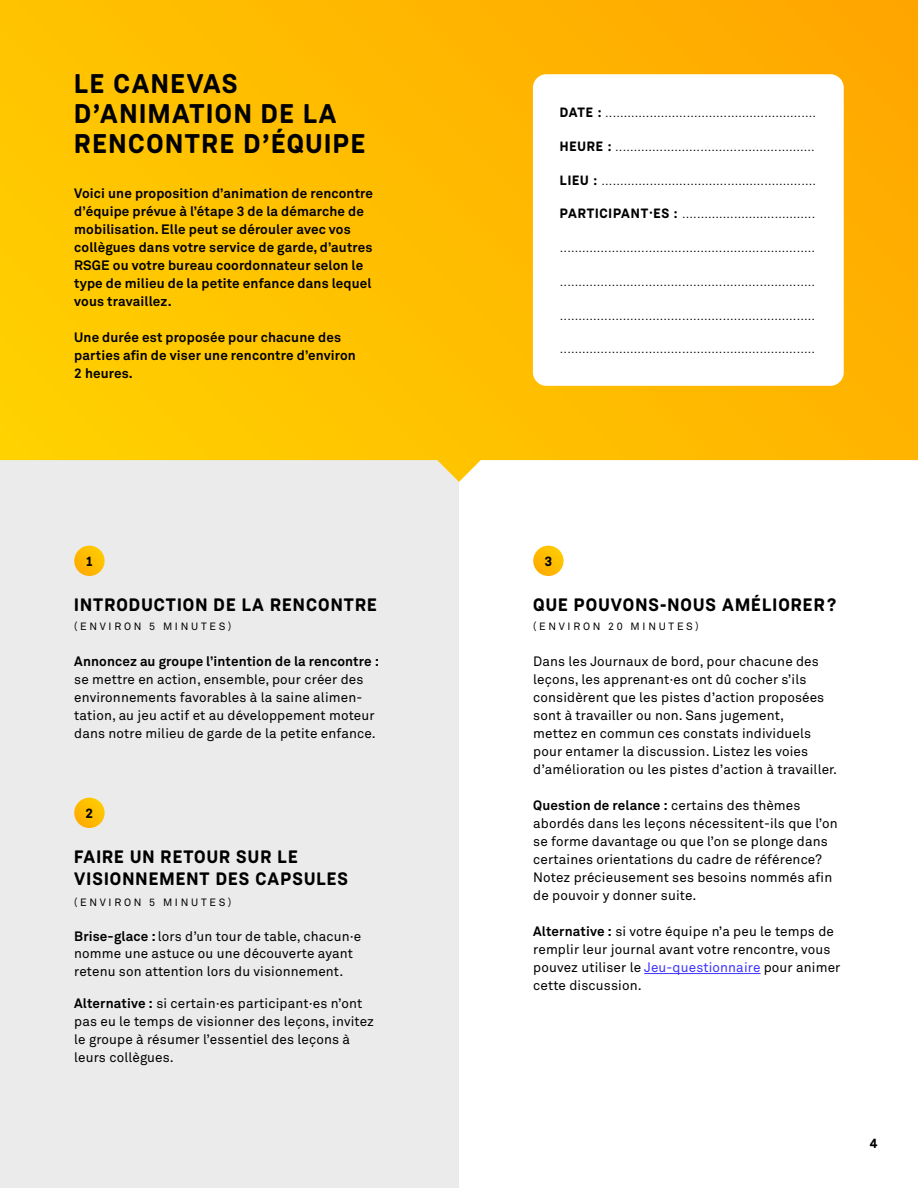
<style>
.page{position:relative;width:918px;height:1188px;background:#fff}
.page>*{position:absolute;margin:0;border:0;box-sizing:border-box;transform-origin:0 0}
.t1{font:700 27px/30px "Weissenhof Grotesk";letter-spacing:.06em;color:#000}
.t2{font:700 18px/22.5px "Weissenhof Grotesk";letter-spacing:.06em;color:#000}
.t3{font:13.5px/18px "Akkurat Std";letter-spacing:.01em;color:#000}
.t4{font:300 13.5px "Akkurat Std";color:#000}
.t5{font:700 13.5px/18px "Akkurat Std";letter-spacing:.01em;color:#000}
.t6{font:700 13.5px "Weissenhof Grotesk";color:#000}
.t7{font:10.5px "Akkurat Std";letter-spacing:.26em;color:#000}
.s1{font-weight:700}
.s2{font-family:"Weissenhof Grotesk";font-weight:700}
.s3{color:#4135fe}
</style>
<div class="page">
<div style="left:0;top:460px;width:459px;height:728px;background:#ebebeb"></div>
<svg style="left:74px;top:546px;width:31px;height:30px"></svg>
<svg style="left:74px;top:798px;width:31px;height:30px"></svg>
<svg style="left:0;top:0;width:918px;height:482px;background:#fec10e"></svg>
<hr style="left:644px;top:973px;width:117px;height:1px;background:#4135fe">
<svg style="left:533px;top:546px;width:31px;height:30px"></svg>
<div style="left:533px;top:74px;width:311px;height:312px;background:#fff;border-radius:14px"></div>
<h1 class="t1" style="left:74px;top:69px;width:293px">LE CANEVAS<br>D’ANIMATION DE LA<br>RENCONTRE D’ÉQUIPE</h1>
<p class="t5" style="left:74px;top:184px;width:300px">Voici une proposition d’animation de rencontre d’équipe prévue à l’étape 3 de la démarche de mobilisation. Elle peut se dérouler avec vos collègues dans votre service de garde, d’autres RSGE ou votre bureau coordonnateur selon le type de milieu de la petite enfance dans lequel vous travaillez.</p>
<p class="t5" style="left:74px;top:328px;width:283px">Une durée est proposée pour chacune des parties afin de viser une rencontre d’environ<br>2 heures.</p>
<p class="t6" style="left:86px;top:552px;width:7px">1</p>
<h2 class="t2" style="left:74px;top:593px;width:304px">INTRODUCTION DE LA RENCONTRE</h2>
<p class="t7" style="left:74px;top:620px;width:158px">(ENVIRON 5 MINUTES)</p>
<p class="t5" style="left:74px;top:652px;width:306px">Annoncez au groupe l’intention de la rencontre :</p>
<p class="t3" style="left:74px;top:670px;width:303px">se mettre en action, ensemble, pour créer des environnements favorables à la saine alimen&shy;tation, au jeu actif et au développement moteur dans notre milieu de garde de la petite enfance.</p>
<p class="t6" style="left:86px;top:804px;width:8px">2</p>
<h2 class="t2" style="left:74px;top:845px;width:275px">FAIRE UN RETOUR SUR LE<br>VISIONNEMENT DES CAPSULES</h2>
<p class="t7" style="left:74px;top:896px;width:158px">(ENVIRON 5 MINUTES)</p>
<p class="t3" style="left:74px;top:927px;width:289px"><span class="s1">Brise-glace :</span> lors d’un tour de table, chacun·e nomme une astuce ou une découverte ayant retenu son attention lors du visionnement.</p>
<p class="t3" style="left:74px;top:994px;width:301px"><span class="s1">Alternative :</span> si certain·es participant·es n’ont pas eu le temps de visionner des leçons, invitez le groupe à résumer l’essentiel des leçons à leurs collègues.</p>
<p class="t4" style="left:560px;top:104px;width:258px"><span class="s2">DATE :</span> .........................................................</p>
<p class="t4" style="left:560px;top:138px;width:256px"><span class="s2">HEURE :</span> ......................................................</p>
<p class="t4" style="left:560px;top:172px;width:258px"><span class="s2">LIEU :</span> ..........................................................</p>
<p class="t4" style="left:560px;top:206px;width:257px"><span class="s2">PARTICIPANT·ES :</span> ....................................</p>
<p class="t4" style="left:560px;top:239px;width:257px">.....................................................................</p>
<p class="t4" style="left:560px;top:273px;width:257px">.....................................................................</p>
<p class="t4" style="left:560px;top:307px;width:257px">.....................................................................</p>
<p class="t4" style="left:560px;top:341px;width:257px">.....................................................................</p>
<p class="t6" style="left:545px;top:552px;width:9px">3</p>
<h2 class="t2" style="left:533px;top:593px;width:305px">QUE POUVONS-NOUS AMÉLIORER?</h2>
<p class="t7" style="left:533px;top:620px;width:167px">(ENVIRON 20 MINUTES)</p>
<p class="t3" style="left:533px;top:652px;width:306px">Dans les Journaux de bord, pour chacune des leçons, les apprenant·es ont dû cocher s’ils considèrent que les pistes d’action proposées sont à travailler ou non. Sans jugement,<br>mettez en commun ces constats individuels pour entamer la discussion. Listez les voies d’amélioration ou les pistes d’action à travailler.</p>
<p class="t3" style="left:533px;top:796px;width:306px"><span class="s1">Question de relance :</span> certains des thèmes abordés dans les leçons nécessitent-ils que l’on se forme davantage ou que l’on se plonge dans certaines orientations du cadre de référence?<br>Notez précieusement ses besoins nommés afin de pouvoir y donner suite.</p>
<p class="t3" style="left:533px;top:922px;width:309px"><span class="s1">Alternative :</span> si votre équipe n’a peu le temps de remplir leur journal avant votre rencontre, vous pouvez utiliser le <span class="s3">Jeu-questionnaire</span> pour animer cette discussion.</p>
<p class="t6" style="left:870px;top:1134px;width:9px">4</p>
</div>
